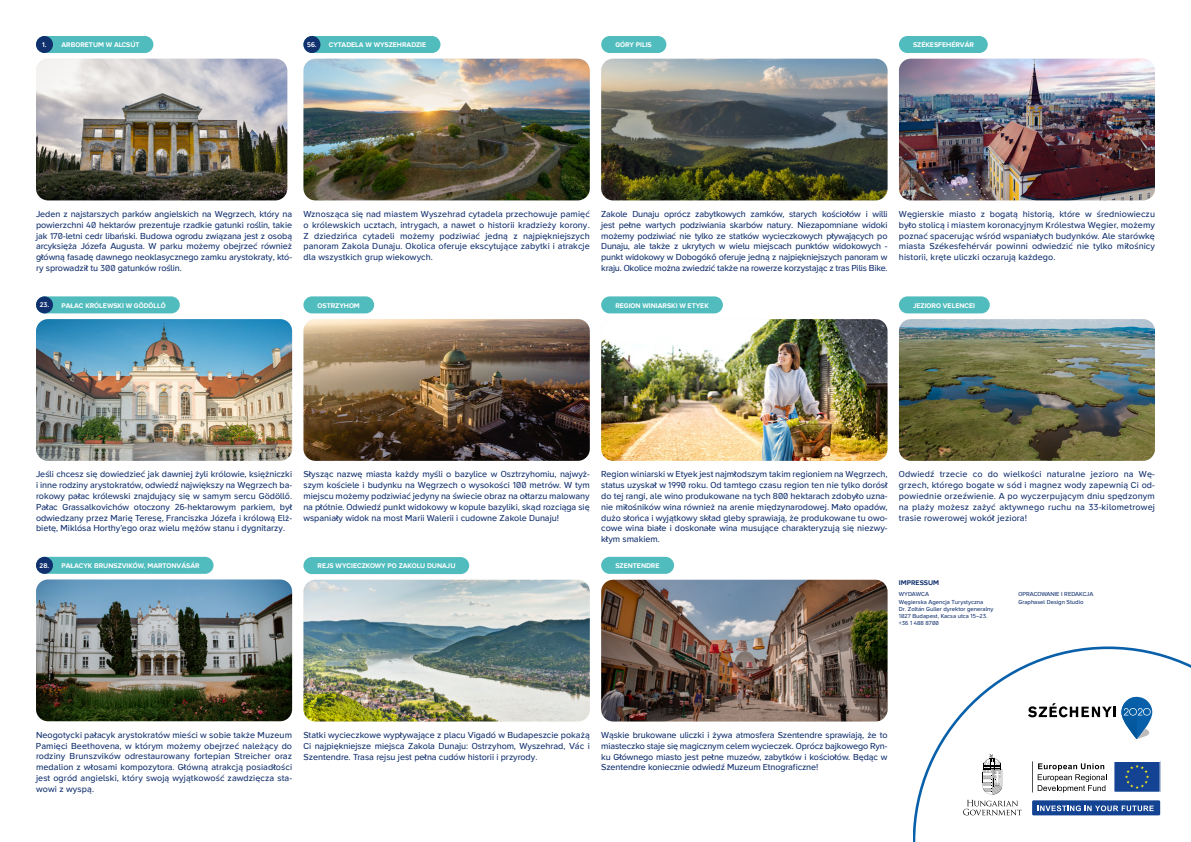
<style>
.page{position:relative;width:1191px;height:842px;background:#fff}
.page>*{position:absolute;margin:0;border:0;box-sizing:border-box;transform-origin:0 0}
.t1{font:500 9px/10.8px "Wonder Unit Sans";color:#11306e;text-align:justify}
.t2{font:700 7px "Wonder Unit Sans";color:#fff}
.t3{font:700 7px "Wonder Unit Sans";color:#11306e}
.t4{font:500 6px/7.2px "Wonder Unit Sans";color:#11306e}
</style>
<div class="page">
<img style="left:601px;top:319px;width:286px;height:142px">
<img style="left:899px;top:59px;width:256px;height:141px">
<img style="left:899px;top:319px;width:256px;height:142px">
<img style="left:303px;top:59px;width:287px;height:141px">
<img style="left:601px;top:580px;width:286px;height:141px">
<img style="left:601px;top:59px;width:286px;height:141px">
<img style="left:303px;top:580px;width:287px;height:141px">
<img style="left:303px;top:319px;width:287px;height:142px">
<img style="left:36px;top:59px;width:251px;height:141px">
<div style="left:36px;top:36px;width:117px;height:17px;background:#50bcbd;border-radius:9px"></div>
<div style="left:36px;top:36px;width:17px;height:17px;background:#11306e;border-radius:50%"></div>
<img style="left:36px;top:579px;width:256px;height:142px">
<div style="left:36px;top:557px;width:177px;height:17px;background:#50bcbd;border-radius:9px"></div>
<div style="left:36px;top:557px;width:17px;height:17px;background:#11306e;border-radius:50%"></div>
<img style="left:36px;top:319px;width:256px;height:142px">
<div style="left:36px;top:296px;width:144px;height:17px;background:#50bcbd;border-radius:9px"></div>
<div style="left:36px;top:296px;width:17px;height:17px;background:#11306e;border-radius:50%"></div>
<div style="left:303px;top:36px;width:137px;height:17px;background:#50bcbd;border-radius:9px"></div>
<div style="left:303px;top:36px;width:17px;height:17px;background:#11306e;border-radius:50%"></div>
<div style="left:303px;top:296px;width:71px;height:17px;background:#50bcbd;border-radius:9px"></div>
<div style="left:899px;top:36px;width:88px;height:17px;background:#50bcbd;border-radius:9px"></div>
<div style="left:601px;top:36px;width:65px;height:17px;background:#50bcbd;border-radius:9px"></div>
<div style="left:303px;top:557px;width:166px;height:17px;background:#50bcbd;border-radius:9px"></div>
<div style="left:899px;top:296px;width:90px;height:17px;background:#50bcbd;border-radius:9px"></div>
<div style="left:601px;top:296px;width:122px;height:17px;background:#50bcbd;border-radius:9px"></div>
<div style="left:601px;top:557px;width:73px;height:17px;background:#50bcbd;border-radius:9px"></div>
<svg style="left:913px;top:646px;width:278px;height:196px"></svg>
<svg style="left:1114px;top:761px;width:46px;height:31px"></svg>
<div style="left:1032px;top:800px;width:128px;height:15px;background:#134392"></div>
<svg style="left:1037px;top:805px;width:116px;height:6px"></svg>
<svg style="left:963px;top:754px;width:58px;height:61px"></svg>
<hr style="left:1032px;top:761px;width:1px;height:31px;background:#000">
<svg style="left:1037px;top:763px;width:69px;height:30px"></svg>
<svg style="left:1028px;top:697px;width:124px;height:42px"></svg>
<p class="t2" style="left:42px;top:41px;width:99px">1. ARBORETUM W ALCSÚT</p>
<p class="t2" style="left:307px;top:41px;width:121px">56. CYTADELA W WYSZEHRADZIE</p>
<p class="t2" style="left:615px;top:41px;width:38px">GÓRY PILIS</p>
<p class="t2" style="left:913px;top:41px;width:62px">SZÉKESFEHÉRVÁR</p>
<p class="t1" style="left:36px;top:209px;width:258px">Jeden z najstarszych parków angielskich na Węgrzech, który na powierzchni 40 hektarów prezentuje rzadkie gatunki roślin, takie jak 170-letni cedr libański. Budowa ogrodu związana jest z osobą arcyksięża Józefa Augusta. W parku możemy obejrzeć również główną fasadę dawnego neoklasycznego zamku arystokraty, któ&shy;ry sprowadził tu 300 gatunków roślin.</p>
<p class="t2" style="left:40px;top:301px;width:128px">23. PAŁAC KRÓLEWSKI W GÖDÖLLŐ</p>
<p class="t1" style="left:303px;top:209px;width:288px">Wznosząca się nad miastem Wyszehrad cytadela przechowuje pamięć o królewskich ucztach, intrygach, a nawet o historii kradzieży korony.<br>Z dziedzińca cytadeli możemy podziwiać jedną z najpiękniejszych panoram Zakola Dunaju. Okolica oferuje ekscytujące zabytki i atrakcje dla wszystkich grup wiekowych.</p>
<p class="t1" style="left:601px;top:209px;width:288px">Zakole Dunaju oprócz zabytkowych zamków, starych kościołów i willi jest pełne wartych podziwiania skarbów natury. Niezapomniane widoki możemy podziwiać nie tylko ze statków wycieczkowych pływających po Dunaju, ale także z ukrytych w wielu miejscach punktów widokowych - punkt widokowy w Dobogókő oferuje jedną z najpiękniejszych panoram w kraju. Okolice można zwiedzić także na rowerze korzystając z tras Pilis Bike.</p>
<p class="t1" style="left:899px;top:209px;width:258px">Węgierskie miasto z bogatą historią, które w średniowieczu było stolicą i miastem koronacyjnym Królestwa Węgier, możemy poznać spacerując wśród wspaniałych budynków. Ale starówkę miasta Székesfehérvár powinni odwiedzić nie tylko miłośnicy historii, kręte uliczki oczarują każdego.</p>
<p class="t2" style="left:318px;top:301px;width:44px">OSTRZYHOM</p>
<p class="t2" style="left:615px;top:301px;width:95px">REGION WINIARSKI W ETYEK</p>
<p class="t2" style="left:913px;top:301px;width:64px">JEZIORO VELENCEI</p>
<p class="t1" style="left:36px;top:469px;width:258px">Jeśli chcesz się dowiedzieć jak dawniej żyli królowie, księżniczki i inne rodziny arystokratów, odwiedź największy na Węgrzech ba&shy;rokowy pałac królewski znajdujący się w samym sercu Gödöllő.<br>Pałac Grassalkovichów otoczony 26-hektarowym parkiem, był odwiedzany przez Marię Teresę, Franciszka Józefa i królową Elż&shy;bietę, Miklósa Horthy’ego oraz wielu mężów stanu i dygnitarzy.</p>
<p class="t1" style="left:303px;top:469px;width:288px">Słysząc nazwę miasta każdy myśli o bazylice w Osztrzyhomiu, najwyż&shy;szym kościele i budynku na Węgrzech o wysokości 100 metrów. W tym miejscu możemy podziwiać jedyny na świecie obraz na ołtarzu malowany na płótnie. Odwiedź punkt widokowy w kopule bazyliki, skąd rozciąga się wspaniały widok na most Marii Walerii i cudowne Zakole Dunaju!</p>
<p class="t2" style="left:40px;top:561px;width:161px">28. PAŁACYK BRUNSZVIKÓW, MARTONVÁSÁR</p>
<p class="t2" style="left:318px;top:562px;width:139px">REJS WYCIECZKOWY PO ZAKOLU DUNAJU</p>
<p class="t1" style="left:601px;top:469px;width:288px">Region winiarski w Etyek jest najmłodszym takim regioniem na Węgrzech, status uzyskał w 1990 roku. Od tamtego czasu region ten nie tylko dorósł do tej rangi, ale wino produkowane na tych 800 hektarach zdobyło uzna&shy;nie miłośników wina również na arenie międzynarodowej. Mało opadów, dużo słońca i wyjątkowy skład gleby sprawiają, że produkowane tu owo&shy;cowe wina białe i doskonałe wina musujące charakteryzują się niezwy&shy;kłym smakiem.</p>
<p class="t2" style="left:615px;top:561px;width:46px">SZENTENDRE</p>
<p class="t1" style="left:899px;top:469px;width:257px">Odwiedź trzecie co do wielkości naturalne jezioro na Wę&shy;grzech, którego bogate w sód i magnez wody zapewnią Ci od&shy;powiednie orzeźwienie. A po wyczerpującym dniu spędzonym na plaży możesz zażyć aktywnego ruchu na 33-kilometrowej trasie rowerowej wokół jeziora!</p>
<p class="t3" style="left:899px;top:579px;width:42px">IMPRESSUM</p>
<p class="t4" style="left:899px;top:591px;width:96px">WYDAWCA<br>Węgierska Agencja Turystyczna<br>Dr. Zoltán Guller dyrektor generalny<br>1027 Budapest, Kacsa utca 15–23. +36 1 488 8700</p>
<p class="t4" style="left:1018px;top:591px;width:76px">OPRACOWANIE I REDAKCJA<br>Graphasel Design Studio</p>
<p class="t1" style="left:36px;top:729px;width:258px">Neogotycki pałacyk arystokratów mieści w sobie także Muzeum Pamięci Beethovena, w którym możemy obejrzeć należący do rodziny Brunszvików odrestaurowany fortepian Streicher oraz medalion z włosami kompozytora. Główną atrakcją posiadłości jest ogród angielski, który swoją wyjątkowość zawdzięcza sta&shy;wowi z wyspą.</p>
<p class="t1" style="left:303px;top:730px;width:288px">Statki wycieczkowe wypływające z placu Vigadó w Budapeszcie pokażą Ci najpiękniejsze miejsca Zakola Dunaju: Ostrzyhom, Wyszehrad, Vác i Szentendre. Trasa rejsu jest pełna cudów historii i przyrody.</p>
<p class="t1" style="left:601px;top:730px;width:288px">Wąskie brukowane uliczki i żywa atmosfera Szentendre sprawiają, że to miasteczko staje się magicznym celem wycieczek. Oprócz bajkowego Ryn&shy;ku Głównego miasto jest pełne muzeów, zabytków i kościołów. Będąc w Szentendre koniecznie odwiedź Muzeum Etnograficzne!</p>
</div>
